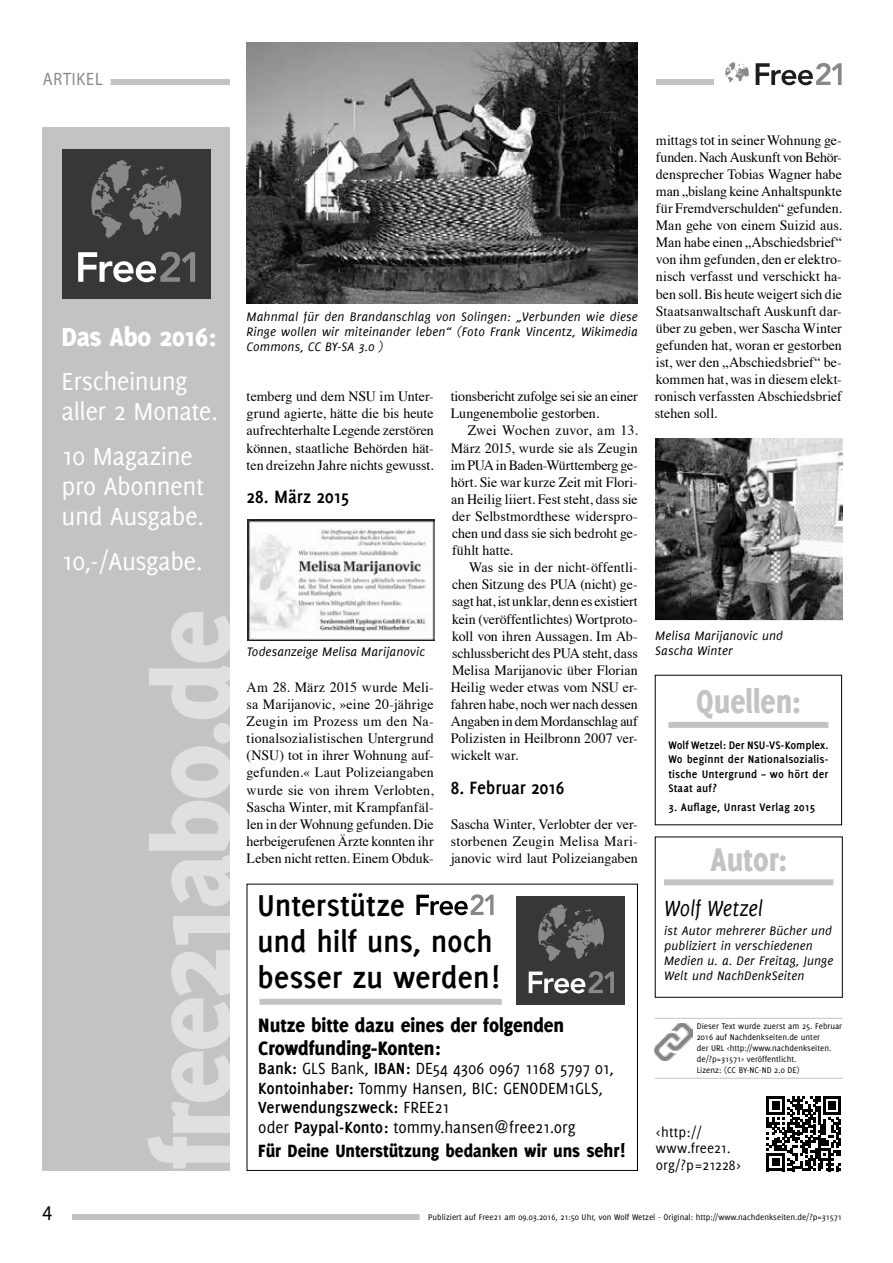
<style>
.page{position:relative;width:893px;height:1263px;background:#fff}
.page>*{position:absolute;margin:0;border:0;box-sizing:border-box;transform-origin:0 0}
.t1{font:800 117.6px "Delicious";letter-spacing:-.03em;color:#e0e0e0}
.t2{font:800 36px "Delicious";color:#c3c3c3;scale:.89 1}
.t3{font:700 33px/36px "Delicious";letter-spacing:-.005em;color:#000}
.t4{font:800 28.5px "Delicious";letter-spacing:-.015em;color:#fff}
.t5{font:27px/30px "Delicious";letter-spacing:-.015em;color:#fff}
.t6{font:italic 24px "Delicious";letter-spacing:-.005em;color:#000;scale:.89 1}
.t7{font:800 21.3px/23px "Delicious";letter-spacing:-.005em;color:#000}
.t8{font:21px "Myriad Pro";color:#000;scale:.9 1}
.t9{font:800 19.5px "Delicious";letter-spacing:-.005em;color:#000;scale:.95 1}
.t10{font:700 19.5px "Delicious";letter-spacing:-.005em;color:#000}
.t11{font:18px "Myriad Pro";letter-spacing:.05em;color:#898989;scale:.9 1}
.t12{font:17.7px/19.5px "Delicious";letter-spacing:-.005em;color:#000}
.t13{font:15px/16.5px "Delicious";letter-spacing:.005em;color:#000}
.t14{font:14.25px/17.1px "Times";color:#000;text-align:justify}
.t15{font:italic 13.5px/15px "Delicious";letter-spacing:.01em;color:#000}
.t16{font:700 12px/14.4px "Delicious";letter-spacing:.015em;color:#000;text-align:justify}
.t17{font:9px/10.8px "Delicious";color:#000}
.s1{font-weight:700}
.s2{font-size:20.1px}
</style>
<div class="page">
<div style="left:72px;top:1214px;width:766px;height:6px;background:#c3c3c3"></div>
<div style="left:43px;top:79px;width:671px;height:6px;background:#c3c3c3"></div>
<div style="left:420px;top:1212px;width:430px;height:12px;background:#fff"></div>
<div style="left:34px;top:74px;width:77px;height:15px;background:#fff"></div>
<svg style="left:756px;top:63px;width:86px;height:22px"></svg>
<svg style="left:725px;top:62px;width:24px;height:20px"></svg>
<img style="left:247px;top:520px;width:187px;height:120px">
<hr style="left:655px;top:1018px;width:187px;height:1px;background:#c3c3c3">
<hr style="left:655px;top:1078px;width:187px;height:1px;background:#c3c3c3">
<img style="left:655px;top:1023px;width:38px;height:38px">
<svg style="left:767px;top:1096px;width:74px;height:75px"></svg>
<div style="left:231px;top:31px;width:425px;height:326px;background:#fff"></div>
<img style="left:247px;top:43px;width:391px;height:261px">
<div style="left:664px;top:879px;width:169px;height:6px;background:#c3c3c3"></div>
<div style="left:655px;top:836px;width:188px;height:162px;border:1px solid #000"></div>
<div style="left:668px;top:722px;width:160px;height:6px;background:#c3c3c3"></div>
<div style="left:43px;top:128px;width:187px;height:1043px;background:#c3c3c3"></div>
<div style="left:62px;top:149px;width:148px;height:150px;background:#373737"></div>
<svg style="left:91px;top:160px;width:90px;height:79px"></svg>
<svg style="left:78px;top:252px;width:117px;height:30px"></svg>
<div style="left:247px;top:884px;width:391px;height:287px;border:1px solid #000"></div>
<div style="left:259px;top:999px;width:243px;height:6px;background:#c3c3c3"></div>
<div style="left:517px;top:896px;width:108px;height:109px;background:#373737"></div>
<svg style="left:538px;top:904px;width:66px;height:57px"></svg>
<svg style="left:529px;top:971px;width:85px;height:22px"></svg>
<div style="left:414px;top:893px;width:81px;height:22px;background:#bdbdbd"></div>
<div style="left:414px;top:893px;width:79px;height:22px;background:#fff"></div>
<svg style="left:416px;top:894px;width:77px;height:21px"></svg>
<img style="left:656px;top:439px;width:186px;height:180px">
<p class="t11" style="left:43px;top:68px;width:68px">ARTIKEL</p>
<h3 class="t4" style="left:62px;top:320px;width:156px">Das Abo 2016:</h3>
<h3 class="t5" style="left:62px;top:366px;width:158px">Erscheinung aller 2 Monate.</h3>
<h3 class="t5" style="left:62px;top:441px;width:144px">10 Magazine pro Abonnent und Ausgabe.</h3>
<h3 class="t5" style="left:62px;top:546px;width:142px">10,-/Ausgabe.</h3>
<h1 class="t1" style="left:124px;top:1169px;width:561px;rotate:-90deg">free21abo.de</h1>
<p class="t15" style="left:247px;top:309px;width:393px;text-align:justify">Mahnmal für den Brandanschlag von Solingen: „Verbunden wie diese Ringe wollen wir miteinander leben“ (Foto Frank Vincentz, Wikimedia Commons, CC BY-SA 3.0 )</p>
<p class="t14" style="left:247px;top:387px;width:189px">temberg und dem NSU im Unter&shy;grund agierte, hätte die bis heute aufrechterhalte Legende zerstören können, staatliche Behörden hät&shy;ten dreizehn Jahre nichts gewusst.</p>
<h3 class="t10" style="left:247px;top:486px;width:104px">28. März 2015</h3>
<p class="t15" style="left:247px;top:644px;width:179px">Todesanzeige Melisa Marijanovic</p>
<p class="t14" style="left:247px;top:677px;width:189px">Am 28. März 2015 wurde Meli&shy;sa Marijanovic, »eine 20-jährige Zeugin im Prozess um den Na&shy;tionalsozialistischen Untergrund (NSU) tot in ihrer Wohnung auf&shy;gefunden.« Laut Polizeiangaben wurde sie von ihrem Verlobten, Sascha Winter, mit Krampfanfäl&shy;len in der Wohnung gefunden. Die herbeigerufenen Ärzte konnten ihr Leben nicht retten. Einem Obduk-</p>
<p class="t14" style="left:451px;top:387px;width:189px">tionsbericht zufolge sei sie an einer<br>Lungenembolie gestorben.</p>
<p class="t14" style="left:451px;top:421px;width:189px;text-indent:17px">Zwei Wochen zuvor, am 13.<br>März 2015, wurde sie als Zeugin im PUA in Baden-Württemberg ge&shy;hört. Sie war kurze Zeit mit Flori&shy;an Heilig liiert. Fest steht, dass sie der Selbstmordthese widerspro&shy;chen und dass sie sich bedroht ge&shy;fühlt hatte.</p>
<p class="t14" style="left:451px;top:558px;width:189px;text-indent:18px">Was sie in der nicht-öffentli&shy;chen Sitzung des PUA (nicht) ge&shy;sagt hat, ist unklar, denn es existiert kein (veröffentlichtes) Wortproto&shy;koll von ihren Aussagen. Im Ab&shy;schlussbericht des PUA steht, dass Melisa Marijanovic über Florian Heilig weder etwas vom NSU er&shy;fahren habe, noch wer nach dessen Angaben in dem Mordanschlag auf Polizisten in Heilbronn 2007 ver&shy;wickelt war.</p>
<h3 class="t10" style="left:451px;top:776px;width:115px">8. Februar 2016</h3>
<p class="t14" style="left:451px;top:814px;width:189px">Sascha Winter, Verlobter der ver&shy;storbenen Zeugin Melisa Mari&shy;janovic wird laut Polizeiangaben</p>
<h3 class="t3" style="left:257px;top:886px;width:244px">Unterstütze<br>und hilf uns, noch besser zu werden!</h3>
<h3 class="t7" style="left:258px;top:1013px;width:307px">Nutze bitte dazu eines der folgenden<br>Crowdfunding-Konten:</h3>
<p class="t12" style="left:258px;top:1058px;width:357px"><span class="s1">Bank:</span> GLS Bank, <span class="s1">IBAN:</span> DE54 4306 0967 1168 5797 01, <span class="s1">Kontoinhaber:</span> Tommy Hansen, BIC: GENODEM1GLS, <span class="s1">Verwendungszweck:</span> FREE21<br>oder <span class="s1">Paypal-Konto:</span> tommy.hansen@free21.org</p>
<h3 class="t9" style="left:258px;top:1139px;width:388px">Für Deine Unterstützung bedanken wir uns <span class="s2">sehr!</span></h3>
<p class="t14" style="left:655px;top:130px;width:189px">mittags tot in seiner Wohnung ge&shy;funden. Nach Auskunft von Behör&shy;densprecher Tobias Wagner habe man „bislang keine Anhaltspunkte für Fremdverschulden“ gefunden.<br>Man gehe von einem Suizid aus.<br>Man habe einen „Abschiedsbrief“ von ihm gefunden, den er elektro&shy;nisch verfasst und verschickt ha&shy;ben soll. Bis heute weigert sich die Staatsanwaltschaft Auskunft dar&shy;über zu geben, wer Sascha Winter gefunden hat, woran er gestorben ist, wer den „Abschiedsbrief“ be&shy;kommen hat, was in diesem elekt&shy;ronisch verfassten Abschiedsbrief stehen soll.</p>
<p class="t15" style="left:655px;top:628px;width:129px">Melisa Marijanovic und<br>Sascha Winter</p>
<h2 class="t2" style="left:696px;top:681px;width:119px">Quellen:</h2>
<p class="t16" style="left:668px;top:738px;width:162px">Wolf Wetzel: Der NSU-VS-Komplex.<br>Wo beginnt der Nationalsozialis&shy;tische Untergrund – wo hört der Staat auf?</p>
<p class="t16" style="left:668px;top:800px;width:148px">3. Auflage, Unrast Verlag 2015</p>
<h2 class="t2" style="left:710px;top:838px;width:88px">Autor:</h2>
<h3 class="t6" style="left:664px;top:894px;width:112px">Wolf Wetzel</h3>
<p class="t15" style="left:664px;top:923px;width:171px">ist Autor mehrerer Bücher und publiziert in verschiedenen<br>Medien u. a. Der Freitag, Junge<br>Welt und NachDenkSeiten</p>
<p class="t17" style="left:697px;top:1021px;width:147px">Dieser Text wurde zuerst am 25. Februar 2016 auf Nachdenkseiten.de unter<br>der URL &lt;http://www.nachdenkseiten. de/?p=31571&gt; veröffentlicht.<br>Lizenz: (CC BY-NC-ND 2.0 DE)</p>
<p class="t13" style="left:656px;top:1123px;width:87px">&lt;http:// www.free21. org/?p=21228&gt;</p>
<h3 class="t8" style="left:43px;top:1200px;width:12px">4</h3>
<p class="t17" style="left:428px;top:1212px;width:415px">Publiziert auf Free21 am 09.03.2016, 21:50 Uhr, von Wolf Wetzel - Original: http://www.nachdenkseiten.de/?p=31571</p>
</div>
